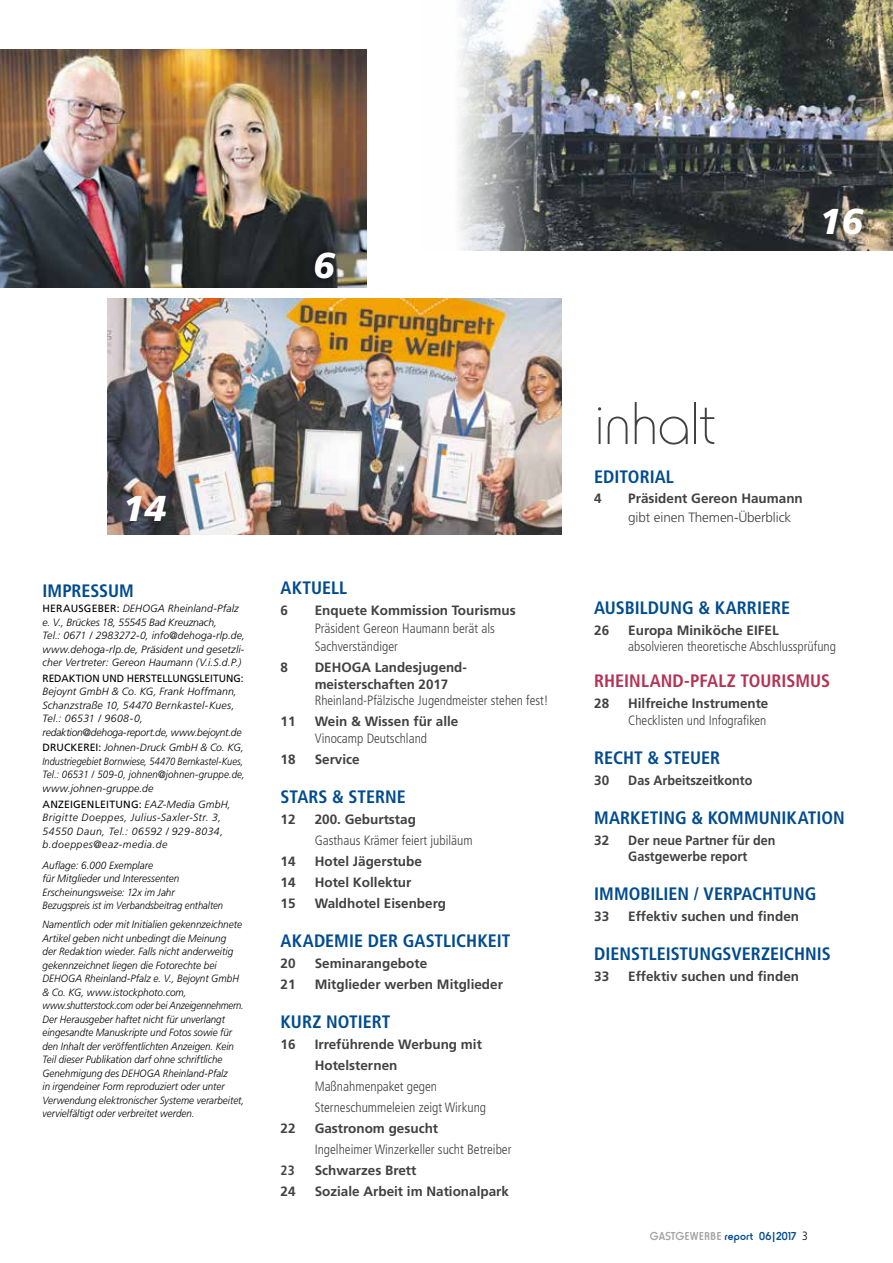
<style>
.page{position:relative;width:893px;height:1263px;background:#fff}
.page>*{position:absolute;margin:0;border:0;box-sizing:border-box;transform-origin:0 0}
.t1{font:63px "Horatio D Ligh";letter-spacing:-.02em;color:#414142}
.t2{font:italic 900 36px "Frutiger LT Std";color:#fff}
.t3{font:700 condensed 18px "Frutiger LT Std";color:#004b8f}
.t4{font:700 condensed 18px "Frutiger LT Std";color:#b43255}
.t5{font:700 13.5px/16.5px "Frutiger LT Std";color:#414142}
.t6{font:300 condensed 13.5px/18px "Frutiger LT Std";color:#414142}
.t7{font:700 13.5px/16.5px "Frutiger LT Std";color:#414142;scale:.93 1}
.t8{font:300 13.5px "Frutiger LT Std";letter-spacing:-.01em;color:#414142}
.t9{font:700 13.5px "Frutiger";color:#414142}
.t10{font:700 condensed 13.5px "Frutiger LT Std";color:#414142}
.t11{font:500 12px "Horatio LT";letter-spacing:.01em;color:#004b8f}
.t12{font:italic 300 10.5px/13.5px "Frutiger LT Std";letter-spacing:.005em;color:#000;scale:.95 1}
.t13{font:italic 300 10.5px/13.5px "Frutiger LT Std";letter-spacing:.005em;color:#000}
.t14{font:italic 300 10.5px/13.5px "Frutiger LT Std";letter-spacing:.045em;color:#000}
.t15{font:10.5px "Frutiger LT Std";color:#000}
.s1{font-weight:400;font-style:normal}
.s2{color:#a3a3a5}
.s3{font-family:"Frutiger LT Std";font-weight:300;font-stretch:condensed;color:#000}
</style>
<div class="page">
<img style="left:107px;top:299px;width:454px;height:235px">
<img style="left:1px;top:50px;width:366px;height:238px">
<div style="left:306px;top:243px;width:38px;height:44px;background:#000;opacity:.75"></div>
<img style="left:458px;top:0;width:435px;height:251px">
<img style="left:0;top:0;width:1px;height:672px">
<h2 class="t2" style="left:313px;top:244px;width:24px">6</h2>
<h2 class="t2" style="left:819px;top:200px;width:46px">16</h2>
<h2 class="t2" style="left:122px;top:487px;width:46px">14</h2>
<h3 class="t3" style="left:43px;top:580px;width:93px">IMPRESSUM</h3>
<p class="t13" style="left:43px;top:602px;width:204px"><span class="s1">HERAUSGEBER:</span> DEHOGA Rheinland-Pfalz e. V., Brückes 18, 55545 Bad Kreuznach,<br>Tel.: 0671 / 2983272-0, info@dehoga-rlp.de, www.dehoga-rlp.de, Präsident und gesetzli&shy;cher Vertreter: Gereon Haumann (V.i.S.d.P.)</p>
<p class="t15" style="left:43px;top:672px;width:203px">REDAKTION UND HERSTELLUNGSLEITUNG:</p>
<p class="t13" style="left:43px;top:685px;width:201px">Bejoynt GmbH &amp; Co. KG, Frank Hoffmann, Schanzstraße 10, 54470 Bernkastel-Kues, Tel.: 06531 / 9608-0, redaktion@dehoga-report.de, www.bejoynt.de</p>
<p class="t13" style="left:43px;top:741px;width:204px"><span class="s1">DRUCKEREI:</span> Johnen-Druck GmbH &amp; Co. KG, Industriegebiet Bornwiese, 54470 Bernkastel-Kues, Tel.: 06531 / 509-0, johnen@johnen-gruppe.de, www.johnen-gruppe.de</p>
<p class="t14" style="left:43px;top:797px;width:190px"><span class="s1">ANZEIGENLEITUNG:</span> EAZ-Media GmbH, Brigitte Doeppes, Julius-Saxler-Str. 3, 54550 Daun, Tel.: 06592 / 929-8034, b.doeppes@eaz-media.de</p>
<p class="t12" style="left:43px;top:858px;width:192px">Auflage: 6.000 Exemplare<br>für Mitglieder und Interessenten Erscheinungsweise: 12x im Jahr Bezugspreis ist im Verbandsbeitrag enthalten</p>
<p class="t12" style="left:43px;top:918px;width:214px">Namentlich oder mit Initialien gekennzeichnete Artikel geben nicht unbedingt die Meinung<br>der Redaktion wieder. Falls nicht anderweitig gekennzeichnet liegen die Fotorechte bei DEHOGA Rheinland-Pfalz e. V., Bejoynt GmbH &amp; Co. KG, www.istockphoto.com, www.shutterstock.com oder bei Anzeigennehmern.<br>Der Herausgeber haftet nicht für unverlangt eingesandte Manuskripte und Fotos sowie für den Inhalt der veröffentlichten Anzeigen. Kein Teil dieser Publikation darf ohne schriftliche Genehmigung des DEHOGA Rheinland-Pfalz<br>in irgendeiner Form reproduziert oder unter Verwendung elektronischer Systeme verarbeitet, vervielfältigt oder verbreitet werden.</p>
<h3 class="t3" style="left:281px;top:577px;width:68px">AKTUELL</h3>
<p class="t5" style="left:281px;top:602px;width:9px">6</p>
<p class="t5" style="left:315px;top:602px;width:203px">Enquete Kommission Tourismus</p>
<p class="t6" style="left:315px;top:620px;width:182px">Präsident Gereon Haumann berät als<br>Sachverständiger</p>
<p class="t5" style="left:281px;top:659px;width:9px">8</p>
<p class="t5" style="left:315px;top:659px;width:154px">DEHOGA Landesjugend&shy;meisterschaften 2017</p>
<p class="t6" style="left:315px;top:692px;width:235px">Rheinland-Pfälzische Jugendmeister stehen fest!</p>
<p class="t5" style="left:281px;top:713px;width:17px">11</p>
<p class="t5" style="left:315px;top:713px;width:145px">Wein &amp; Wissen für alle</p>
<p class="t6" style="left:315px;top:729px;width:114px">Vinocamp Deutschland</p>
<p class="t5" style="left:281px;top:751px;width:17px">18</p>
<p class="t5" style="left:315px;top:751px;width:47px">Service</p>
<h3 class="t3" style="left:281px;top:786px;width:127px">STARS &amp; STERNE</h3>
<p class="t5" style="left:281px;top:811px;width:17px">12</p>
<p class="t5" style="left:315px;top:811px;width:103px">200. Geburtstag</p>
<p class="t6" style="left:315px;top:831px;width:160px">Gasthaus Krämer feiert jubiläum</p>
<p class="t5" style="left:281px;top:853px;width:17px">14</p>
<p class="t5" style="left:315px;top:853px;width:109px">Hotel Jägerstube</p>
<p class="t5" style="left:281px;top:874px;width:17px">14</p>
<p class="t5" style="left:315px;top:874px;width:98px">Hotel Kollektur</p>
<p class="t5" style="left:281px;top:895px;width:17px">15</p>
<p class="t5" style="left:315px;top:895px;width:133px">Waldhotel Eisenberg</p>
<h3 class="t3" style="left:281px;top:930px;width:231px">AKADEMIE DER GASTLICHKEIT</h3>
<p class="t5" style="left:281px;top:955px;width:17px">20</p>
<p class="t5" style="left:315px;top:955px;width:114px">Seminarangebote</p>
<p class="t5" style="left:281px;top:976px;width:17px">21</p>
<p class="t5" style="left:315px;top:976px;width:190px">Mitglieder werben Mitglieder</p>
<h3 class="t3" style="left:281px;top:1011px;width:111px">KURZ NOTIERT</h3>
<p class="t5" style="left:281px;top:1036px;width:17px">16</p>
<p class="t5" style="left:315px;top:1033px;width:169px;line-height:21px">Irreführende Werbung mit<br>Hotelsternen</p>
<p class="t6" style="left:315px;top:1076px;width:173px;line-height:21px">Maßnahmenpaket gegen<br>Sterneschummeleien zeigt Wirkung</p>
<p class="t5" style="left:281px;top:1120px;width:17px">22</p>
<p class="t5" style="left:315px;top:1120px;width:125px">Gastronom gesucht</p>
<p class="t6" style="left:315px;top:1140px;width:198px">Ingelheimer Winzerkeller sucht Betreiber</p>
<p class="t10" style="left:281px;top:1162px;width:16px">23</p>
<p class="t5" style="left:315px;top:1162px;width:103px">Schwarzes Brett</p>
<p class="t5" style="left:281px;top:1183px;width:17px">24</p>
<p class="t5" style="left:315px;top:1183px;width:196px">Soziale Arbeit im Nationalpark</p>
<h1 class="t1" style="left:594px;top:388px;width:122px">inhalt</h1>
<h3 class="t3" style="left:594px;top:466px;width:81px">EDITORIAL</h3>
<p class="t5" style="left:594px;top:490px;width:9px">4</p>
<p class="t5" style="left:628px;top:490px;width:176px">Präsident Gereon Haumann</p>
<p class="t8" style="left:628px;top:510px;width:165px">gibt einen Themen-Überblick</p>
<h3 class="t3" style="left:594px;top:597px;width:197px">AUSBILDUNG &amp; KARRIERE</h3>
<p class="t5" style="left:594px;top:622px;width:17px">26</p>
<p class="t5" style="left:628px;top:622px;width:152px">Europa Miniköche EIFEL</p>
<p class="t6" style="left:628px;top:638px;width:209px">absolvieren theoretische Abschlussprüfung</p>
<h3 class="t4" style="left:594px;top:670px;width:237px">RHEINLAND-PFALZ TOURISMUS</h3>
<p class="t5" style="left:594px;top:695px;width:17px">28</p>
<p class="t5" style="left:628px;top:695px;width:142px">Hilfreiche Instrumente</p>
<p class="t6" style="left:628px;top:711px;width:140px">Checklisten und Infografiken</p>
<h3 class="t3" style="left:594px;top:747px;width:127px">RECHT &amp; STEUER</h3>
<p class="t5" style="left:594px;top:772px;width:17px">30</p>
<p class="t7" style="left:628px;top:772px;width:135px">Das Arbeitszeitkonto</p>
<h3 class="t3" style="left:594px;top:807px;width:252px">MARKETING &amp; KOMMUNIKATION</h3>
<p class="t5" style="left:594px;top:832px;width:17px">32</p>
<p class="t7" style="left:628px;top:832px;width:160px">Der neue Partner für den<br>Gastgewerbe report</p>
<h3 class="t3" style="left:594px;top:883px;width:224px">IMMOBILIEN / VERPACHTUNG</h3>
<p class="t9" style="left:594px;top:908px;width:17px">33</p>
<p class="t9" style="left:628px;top:908px;width:172px">Effektiv suchen und finden</p>
<h3 class="t3" style="left:594px;top:943px;width:238px">DIENSTLEISTUNGSVERZEICHNIS</h3>
<p class="t5" style="left:594px;top:968px;width:17px">33</p>
<p class="t5" style="left:628px;top:968px;width:172px">Effektiv suchen und finden</p>
<p class="t11" style="left:650px;top:1229px;width:160px"><span class="s2">GASTGEWERBE</span> report 06|2017 <span class="s3">3</span></p>
</div>
